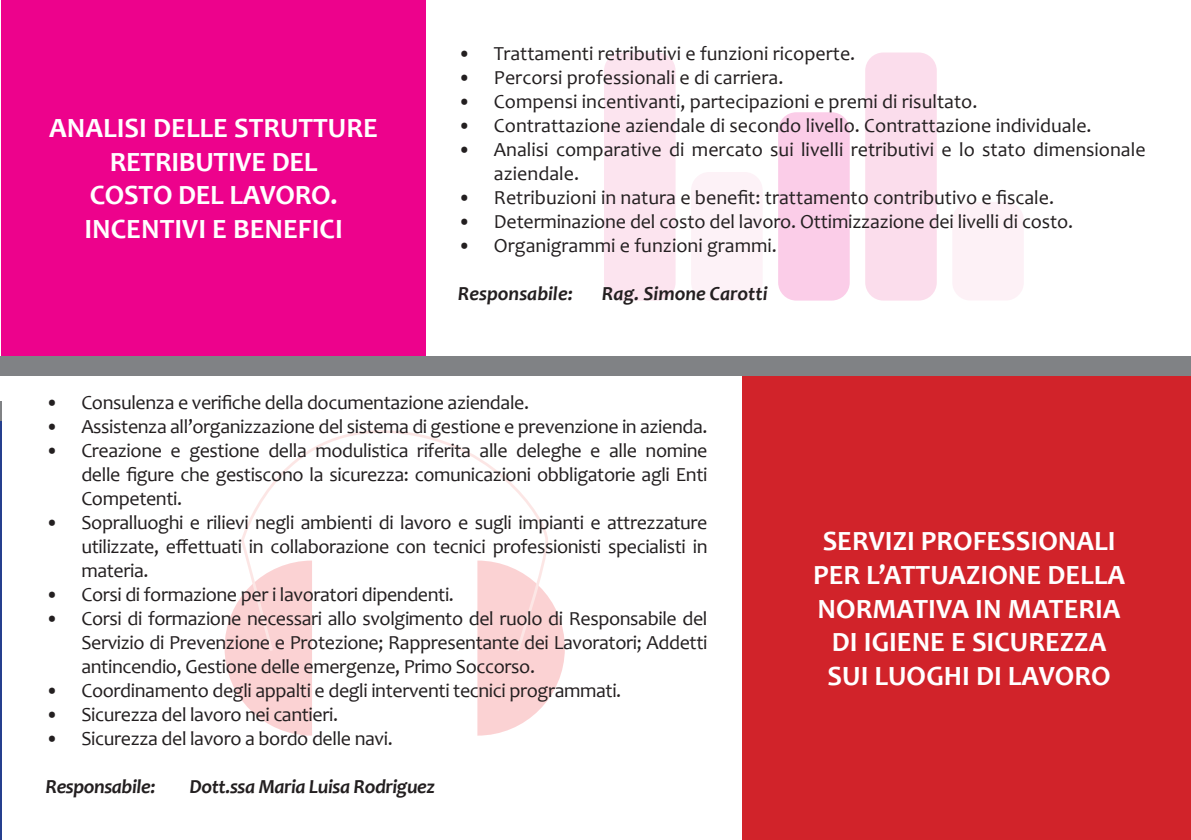
<style>
.page{position:relative;width:1191px;height:840px;background:#fff}
.page>*{position:absolute;margin:0;border:0;box-sizing:border-box;transform-origin:0 0}
.t1{font:700 28px/33.6px "Candara";color:#fff;text-align:center}
.t2{font:20px/24px "Candara";letter-spacing:-.02em;color:#231f20;text-align:justify}
.t3{font:20px/24px "Candara";color:#231f20}
.t4{font:italic 700 20px "Candara";letter-spacing:-.02em;color:#231f20}
.t5{font:italic 700 20px "Candara";color:#231f20}
</style>
<div class="page">
<div style="left:604px;top:52px;width:71px;height:248px;background:#fce4ef;border-radius:18px"></div>
<div style="left:691px;top:172px;width:71px;height:128px;background:#fdf2f7;border-radius:18px"></div>
<div style="left:778px;top:112px;width:71px;height:188px;background:#fbcde8;border-radius:18px"></div>
<div style="left:865px;top:52px;width:71px;height:248px;background:#fbddec;border-radius:18px"></div>
<div style="left:952px;top:202px;width:71px;height:98px;background:#fdf1f6;border-radius:18px"></div>
<hr style="left:0;top:421px;width:2px;height:418px;background:#253f8e">
<div style="left:1px;top:0;width:424px;height:356px;background:#ed028c"></div>
<hr style="left:0;top:401px;width:2px;height:20px;background:#808285">
<div style="left:0;top:356px;width:1191px;height:20px;background:#808285"></div>
<div style="left:743px;top:376px;width:448px;height:463px;background:#d1232a"></div>
<svg style="left:225px;top:599px;width:87px;height:136px"></svg>
<svg style="left:477px;top:598px;width:88px;height:137px"></svg>
<svg style="left:240px;top:430px;width:309px;height:223px"></svg>
<h1 class="t1" style="left:49px;top:111px;width:330px">ANALISI DELLE STRUTTURE<br>RETRIBUTIVE DEL<br>COSTO DEL LAVORO.<br>INCENTIVI E BENEFICI</h1>
<p class="t3" style="left:458px;top:41px;width:399px">• Trattamenti retributivi e funzioni ricoperte.</p>
<p class="t3" style="left:458px;top:65px;width:327px">• Percorsi professionali e di carriera.</p>
<p class="t3" style="left:458px;top:89px;width:521px">• Compensi incentivanti, partecipazioni e premi di risultato.</p>
<p class="t3" style="left:458px;top:113px;width:635px">• Contrattazione aziendale di secondo livello. Contrattazione individuale.</p>
<p class="t3" style="left:494px;top:137px;width:653px;text-indent:-36px">• Analisi comparative di mercato sui livelli retributivi e lo stato dimensionale aziendale.</p>
<p class="t3" style="left:458px;top:185px;width:598px">• Retribuzioni in natura e benefit: trattamento contributivo e fiscale.</p>
<p class="t2" style="left:458px;top:209px;width:616px">• Determinazione del costo del lavoro. Ottimizzazione dei livelli di costo.</p>
<p class="t3" style="left:458px;top:233px;width:320px">• Organigrammi e funzioni grammi.</p>
<p class="t5" style="left:458px;top:281px;width:116px">Responsabile:</p>
<p class="t5" style="left:602px;top:281px;width:167px">Rag. Simone Carotti</p>
<p class="t2" style="left:45px;top:390px;width:485px">• Consulenza e verifiche della documentazione aziendale.</p>
<p class="t2" style="left:45px;top:414px;width:663px">• Assistenza all’organizzazione del sistema di gestione e prevenzione in azienda.</p>
<p class="t2" style="left:81px;top:438px;width:627px;text-indent:-36px">• Creazione e gestione della modulistica riferita alle deleghe e alle nomine delle figure che gestiscono la sicurezza: comunicazioni obbligatorie agli Enti Competenti.</p>
<p class="t2" style="left:81px;top:510px;width:627px;text-indent:-36px">• Sopralluoghi e rilievi negli ambienti di lavoro e sugli impianti e attrezzature utilizzate, effettuati in collaborazione con tecnici professionisti specialisti in materia.</p>
<p class="t2" style="left:45px;top:582px;width:410px">• Corsi di formazione per i lavoratori dipendenti.</p>
<p class="t2" style="left:81px;top:606px;width:627px;text-indent:-36px">• Corsi di formazione necessari allo svolgimento del ruolo di Responsabile del Servizio di Prevenzione e Protezione; Rappresentante dei Lavoratori; Addetti antincendio, Gestione delle emergenze, Primo Soccorso.</p>
<p class="t2" style="left:45px;top:678px;width:577px">• Coordinamento degli appalti e degli interventi tecnici programmati.</p>
<p class="t2" style="left:45px;top:702px;width:294px">• Sicurezza del lavoro nei cantieri.</p>
<p class="t2" style="left:45px;top:726px;width:349px">• Sicurezza del lavoro a bordo delle navi.</p>
<p class="t4" style="left:45px;top:773px;width:111px">Responsabile:</p>
<p class="t4" style="left:189px;top:773px;width:247px">Dott.ssa Maria Luisa Rodriguez</p>
<h1 class="t1" style="left:813px;top:524px;width:313px">SERVIZI PROFESSIONALI<br>PER L’ATTUAZIONE DELLA<br>NORMATIVA IN MATERIA<br>DI IGIENE E SICUREZZA<br>SUI LUOGHI DI LAVORO</h1>
</div>
